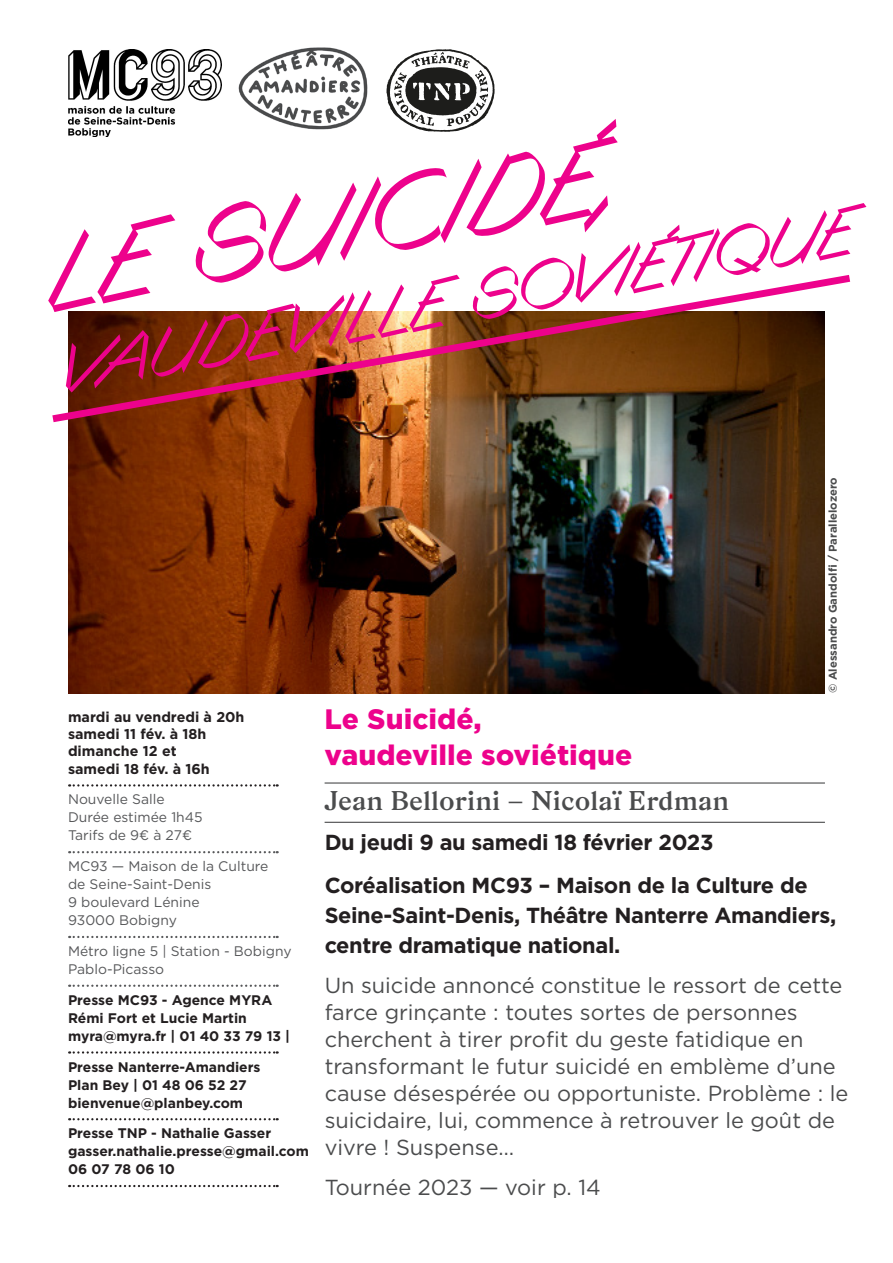
<style>
.page{position:relative;width:893px;height:1263px;background:#fff}
.page>*{position:absolute;margin:0;border:0;box-sizing:border-box;transform-origin:0 0}
.titre1_PVC_inter{font:93px "PVC Express";color:#ed028c}
.titre1_PVC_inter-2{font:60px "PVC Express";color:#ed028c}
.t1{font:900 27px/36px "Gotham S Sm";color:#ed028c}
.t2{font:600 27px "Gza";color:#4b4c4d}
.t3{font:21.75px/27px "Gotham";color:#4b4c4d}
.t4{font:700 21.75px/42.8px "Gotham";letter-spacing:-.015em;color:#231f20}
.t5{font:700 14.25px/17.2px "Gotham";color:#231f20}
.t6{font:700 13.8px/18px "Gotham";color:#231f20}
.t7{font:13.8px/18px "Gotham";color:#57585a}
.crédit{font:700 11.25px "Gotham";color:#4b4c4d}
</style>
<div class="page">
<hr style="left:325px;top:822px;width:500px;height:1px;background:#4b4c4d">
<hr style="left:325px;top:782px;width:500px;height:1px;background:#4b4c4d">
<svg style="left:69px;top:784px;width:209px;height:2px"></svg>
<svg style="left:69px;top:851px;width:209px;height:2px"></svg>
<svg style="left:69px;top:936px;width:209px;height:2px"></svg>
<svg style="left:69px;top:984px;width:209px;height:3px"></svg>
<svg style="left:69px;top:1051px;width:209px;height:2px"></svg>
<svg style="left:69px;top:1118px;width:209px;height:2px"></svg>
<svg style="left:69px;top:1185px;width:209px;height:2px"></svg>
<img style="left:68px;top:427px;width:757px;height:266px">
<svg style="left:52px;top:275px;width:799px;height:152px"></svg>
<img style="left:238px;top:47px;width:130px;height:83px">
<svg style="left:386px;top:49px;width:109px;height:83px"></svg>
<img style="left:68px;top:49px;width:153px;height:88px">
<p class="titre1_PVC_inter" style="left:20px;top:230px;width:583px;rotate:-10deg">LE SUICIDÉ,</p>
<p class="titre1_PVC_inter-2" style="left:39px;top:341px;width:810px;rotate:-10deg">VAUDEVILLE SOVIÉTIQUE</p>
<p class="t5" style="left:68px;top:708px;width:178px">mardi au vendredi à 20h samedi 11 fév. à 18h dimanche 12 et<br>samedi 18 fév. à 16h</p>
<p class="t7" style="left:68px;top:790px;width:136px">Nouvelle Salle<br>Durée estimée 1h45<br>Tarifs de 9€ à 27€</p>
<p class="t7" style="left:68px;top:857px;width:202px">MC93 — Maison de la Culture de Seine-Saint-Denis<br>9 boulevard Lénine<br>93000 Bobigny</p>
<p class="t7" style="left:68px;top:942px;width:225px">Métro ligne 5 | Station - Bobigny<br>Pablo-Picasso</p>
<p class="t6" style="left:68px;top:991px;width:224px">Presse MC93 - Agence MYRA<br>Rémi Fort et Lucie Martin myra@myra.fr | 01 40 33 79 13 |</p>
<p class="t6" style="left:68px;top:1057px;width:194px">Presse Nanterre-Amandiers<br>Plan Bey | 01 48 06 52 27 bienvenue@planbey.com</p>
<p class="t6" style="left:68px;top:1124px;width:242px">Presse TNP - Nathalie Gasser gasser.nathalie.presse@gmail.com<br>06 07 78 06 10</p>
<p class="t1" style="left:325px;top:701px;width:309px">Le Suicidé, vaudeville soviétique</p>
<p class="t2" style="left:325px;top:782px;width:406px">Jean Bellorini – Nicolaï Erdman</p>
<p class="crédit" style="left:825px;top:693px;width:217px;rotate:-90deg">© Alessandro Gandolfi / Parallelozero</p>
<p class="t4" style="left:325px;top:821px;width:485px">Du jeudi 9 au samedi 18 février 2023<br>Coréalisation MC93 – Maison de la Culture de</p>
<p class="t4" style="left:325px;top:900px;width:513px;line-height:30px">Seine-Saint-Denis, Théâtre Nanterre Amandiers, centre dramatique national.</p>
<p class="t3" style="left:325px;top:971px;width:525px">Un suicide annoncé constitue le ressort de cette farce grinçante : toutes sortes de personnes cherchent à tirer profit du geste fatidique en transformant le futur suicidé en emblème d’une cause désespérée ou opportuniste. Problème : le suicidaire, lui, commence à retrouver le goût de vivre ! Suspense…</p>
<p class="t3" style="left:325px;top:1173px;width:278px">Tournée 2023 — voir p. 14</p>
</div>
